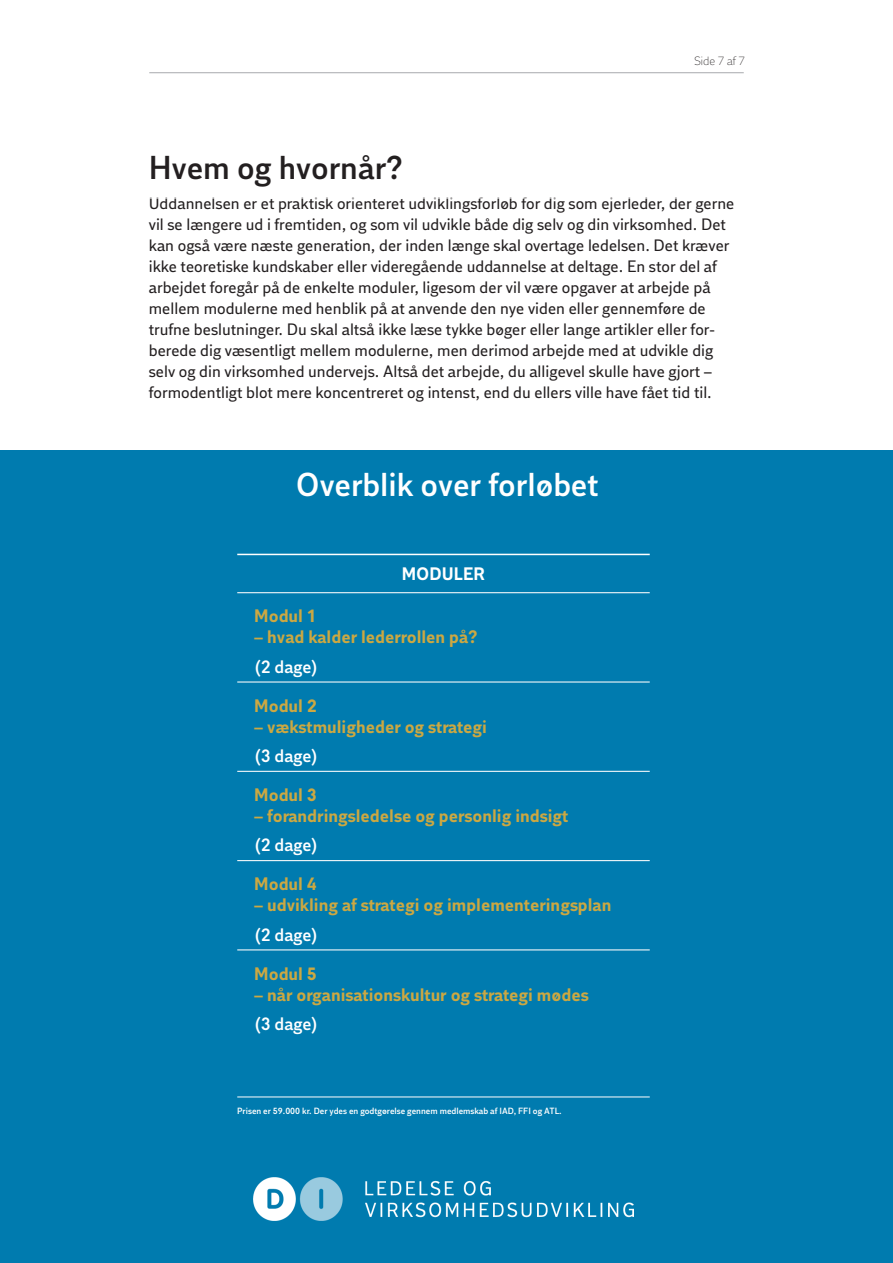
<style>
.page{position:relative;width:893px;height:1263px;background:#fff}
.page>*{position:absolute;margin:0;border:0;box-sizing:border-box;transform-origin:0 0}
.mellem_2_linjer{font:600 33px "DI Sans";color:#fff}
.mellem_2_linjer-2{font:600 33px "DI Sans";color:#231f20}
.tabel_mellem-venstre{font:700 18px "DI Sans";color:#cca842}
.broed_hvid{font:600 18px "DI Sans";color:#fff}
.tabel_emner{font:700 18px "DI Sans";color:#fff}
.broed{font:16.5px/21px "DI Sans";color:#231f20}
.t1{font:300 12px "DI Sans";color:#231f20}
.broed_hvid-2{font:600 9px "DI Sans";color:#fff}
</style>
<div class="page">
<hr style="left:149px;top:72px;width:595px;height:1px;background:#a8a9ad">
<div style="left:0;top:451px;width:893px;height:812px;background:#007baf"></div>
<hr style="left:237px;top:592px;width:413px;height:1px;background:#fff">
<hr style="left:237px;top:681px;width:413px;height:1px;background:#fff">
<hr style="left:237px;top:771px;width:413px;height:1px;background:#fff">
<hr style="left:237px;top:860px;width:413px;height:1px;background:#fff">
<hr style="left:237px;top:949px;width:413px;height:1px;background:#fff">
<hr style="left:237px;top:554px;width:413px;height:1px;background:#fff">
<hr style="left:237px;top:1096px;width:413px;height:1px;background:#fff">
<img style="left:253px;top:1177px;width:381px;height:43px">
<p class="t1" style="left:694px;top:54px;width:52px">Side 7 af 7</p>
<p class="mellem_2_linjer-2" style="left:149px;top:149px;width:256px">Hvem og hvornår?</p>
<p class="broed" style="left:149px;top:193px;width:587px">Uddannelsen er et praktisk orienteret udviklingsforløb for dig som ejerleder, der gerne vil se længere ud i fremtiden, og som vil udvikle både dig selv og din virksomhed. Det kan også være næste generation, der inden længe skal overtage ledelsen. Det kræver ikke teoretiske kundskaber eller videregående uddannelse at deltage. En stor del af arbejdet foregår på de enkelte moduler, ligesom der vil være opgaver at arbejde på mellem modulerne med henblik på at anvende den nye viden eller gennemføre de trufne beslutninger. Du skal altså ikke læse tykke bøger eller lange artikler eller for&shy;berede dig væsentligt mellem modulerne, men derimod arbejde med at udvikle dig selv og din virksomhed undervejs. Altså det arbejde, du alligevel skulle have gjort – formodentligt blot mere koncentreret og intenst, end du ellers ville have fået tid til.</p>
<p class="mellem_2_linjer" style="left:296px;top:466px;width:304px">Overblik over forløbet</p>
<p class="tabel_emner" style="left:402px;top:563px;width:85px">MODULER</p>
<p class="tabel_mellem-venstre" style="left:254px;top:605px;width:64px">Modul 1</p>
<p class="tabel_mellem-venstre" style="left:254px;top:626px;width:225px">– hvad kalder lederrollen på?</p>
<p class="broed_hvid" style="left:254px;top:656px;width:65px">(2 dage)</p>
<p class="tabel_mellem-venstre" style="left:254px;top:695px;width:64px">Modul 2</p>
<p class="tabel_mellem-venstre" style="left:254px;top:716px;width:234px">– vækstmuligheder og strategi</p>
<p class="broed_hvid" style="left:254px;top:745px;width:65px">(3 dage)</p>
<p class="tabel_mellem-venstre" style="left:254px;top:784px;width:64px">Modul 3</p>
<p class="tabel_mellem-venstre" style="left:254px;top:805px;width:316px">– forandringsledelse og personlig indsigt</p>
<p class="broed_hvid" style="left:254px;top:835px;width:65px">(2 dage)</p>
<p class="tabel_mellem-venstre" style="left:254px;top:873px;width:64px">Modul 4</p>
<p class="tabel_mellem-venstre" style="left:254px;top:894px;width:359px">– udvikling af strategi og implementeringsplan</p>
<p class="broed_hvid" style="left:254px;top:924px;width:65px">(2 dage)</p>
<p class="tabel_mellem-venstre" style="left:254px;top:963px;width:64px">Modul 5</p>
<p class="tabel_mellem-venstre" style="left:254px;top:984px;width:336px">– når organisationskultur og strategi mødes</p>
<p class="broed_hvid" style="left:254px;top:1013px;width:65px">(3 dage)</p>
<p class="broed_hvid-2" style="left:237px;top:1106px;width:326px">Prisen er 59.000 kr. Der ydes en godtgørelse gennem medlemskab af IAD, FFI og ATL.</p>
</div>
